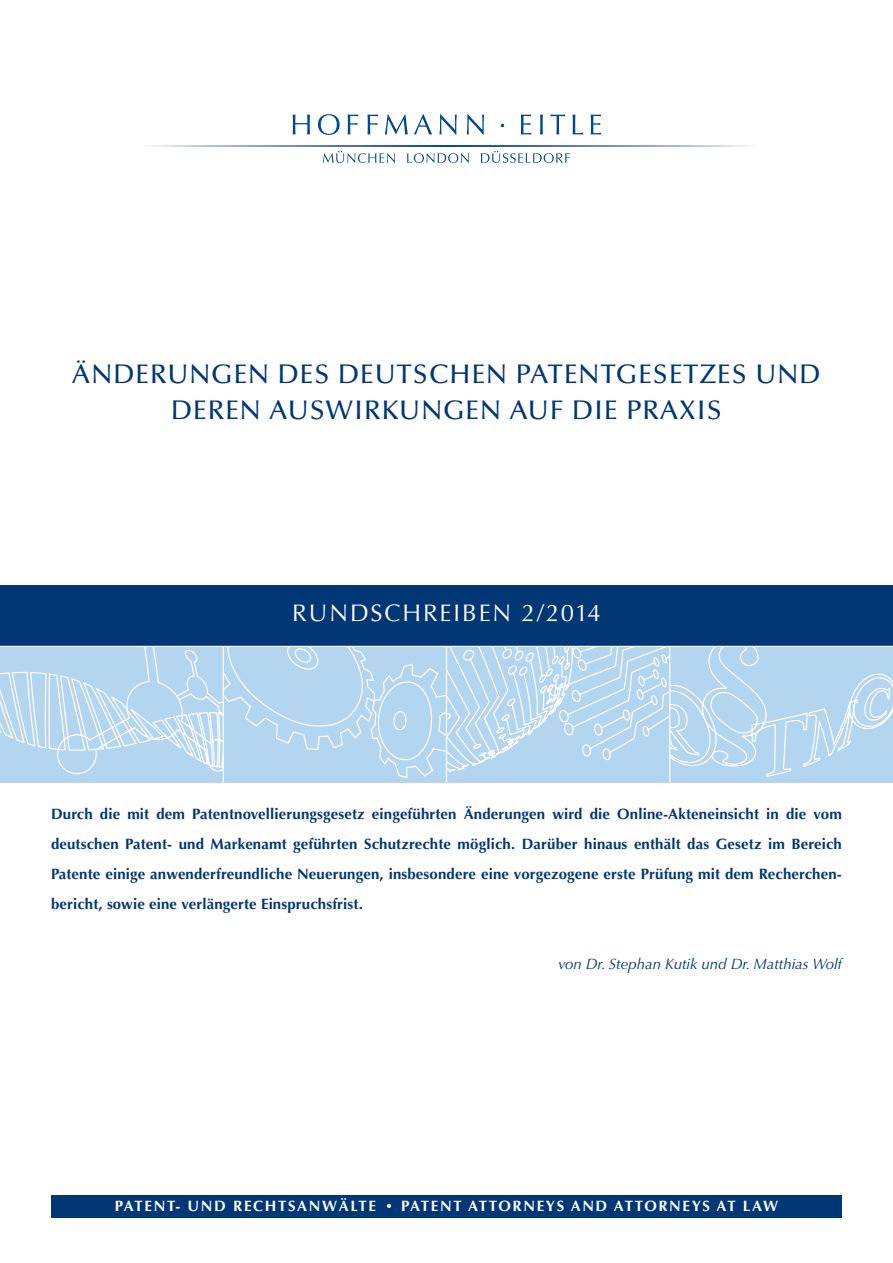
<style>
.page{position:relative;width:893px;height:1263px;background:#fff}
.page>*{position:absolute;margin:0;border:0;box-sizing:border-box;transform-origin:0 0}
.t1{font:500 27px/36px "Optima";letter-spacing:.04em;color:#013775;text-align:center}
.t2{font:24px "Optima";letter-spacing:.08em;color:#fff}
.t3{font:700 15px/30px "Optima";letter-spacing:.01em;color:#013775;text-align:justify}
.t4{font:700 15px "Optima";letter-spacing:.11em;color:#fff}
.t5{font:italic 15px "Optima";color:#013775}
.s1{font-size:12px}
</style>
<div class="page">
<div style="left:0;top:646px;width:893px;height:136px;background:#b4d5f0"></div>
<svg style="left:0;top:647px;width:893px;height:132px"></svg>
<div style="left:0;top:585px;width:893px;height:61px;background:#013775"></div>
<hr style="left:223px;top:646px;width:1px;height:136px;background:#fff">
<hr style="left:446px;top:646px;width:1px;height:136px;background:#fff">
<hr style="left:669px;top:646px;width:1px;height:136px;background:#fff">
<hr style="left:0;top:646px;width:893px;height:1px;background:#fff">
<div style="left:51px;top:1195px;width:791px;height:22px;background:#013775"></div>
<svg style="left:149px;top:145px;width:601px;height:2px"></svg>
<svg style="left:293px;top:114px;width:308px;height:21px"></svg>
<svg style="left:323px;top:151px;width:247px;height:12px"></svg>
<h1 class="t1" style="left:72px;top:356px;width:750px">ÄNDERUNGEN DES DEUTSCHEN PATENTGESETZES UND<br>DEREN AUSWIRKUNGEN AUF DIE PRAXIS</h1>
<h2 class="t2" style="left:292px;top:599px;width:310px">RUNDSCHREIBEN 2/2014</h2>
<p class="t3" style="left:51px;top:799px;width:792px">Durch die mit dem Patentnovellierungsgesetz eingeführten Änderungen wird die Online-Akteneinsicht in die vom deutschen Patent- und Markenamt geführten Schutzrechte möglich. Darüber hinaus enthält das Gesetz im Bereich Patente einige anwenderfreundliche Neuerungen, insbesondere eine vorgezogene erste Prüfung mit dem Recherchen&shy;bericht, sowie eine verlängerte Einspruchsfrist.</p>
<p class="t5" style="left:558px;top:955px;width:285px">von Dr. Stephan Kutik und Dr. Matthias Wolf</p>
<p class="t4" style="left:115px;top:1197px;width:665px">PATENT- UND RECHTSANWÄLTE <span class="s1">•</span> PATENT ATTORNEYS AND ATTORNEYS AT LAW</p>
</div>
